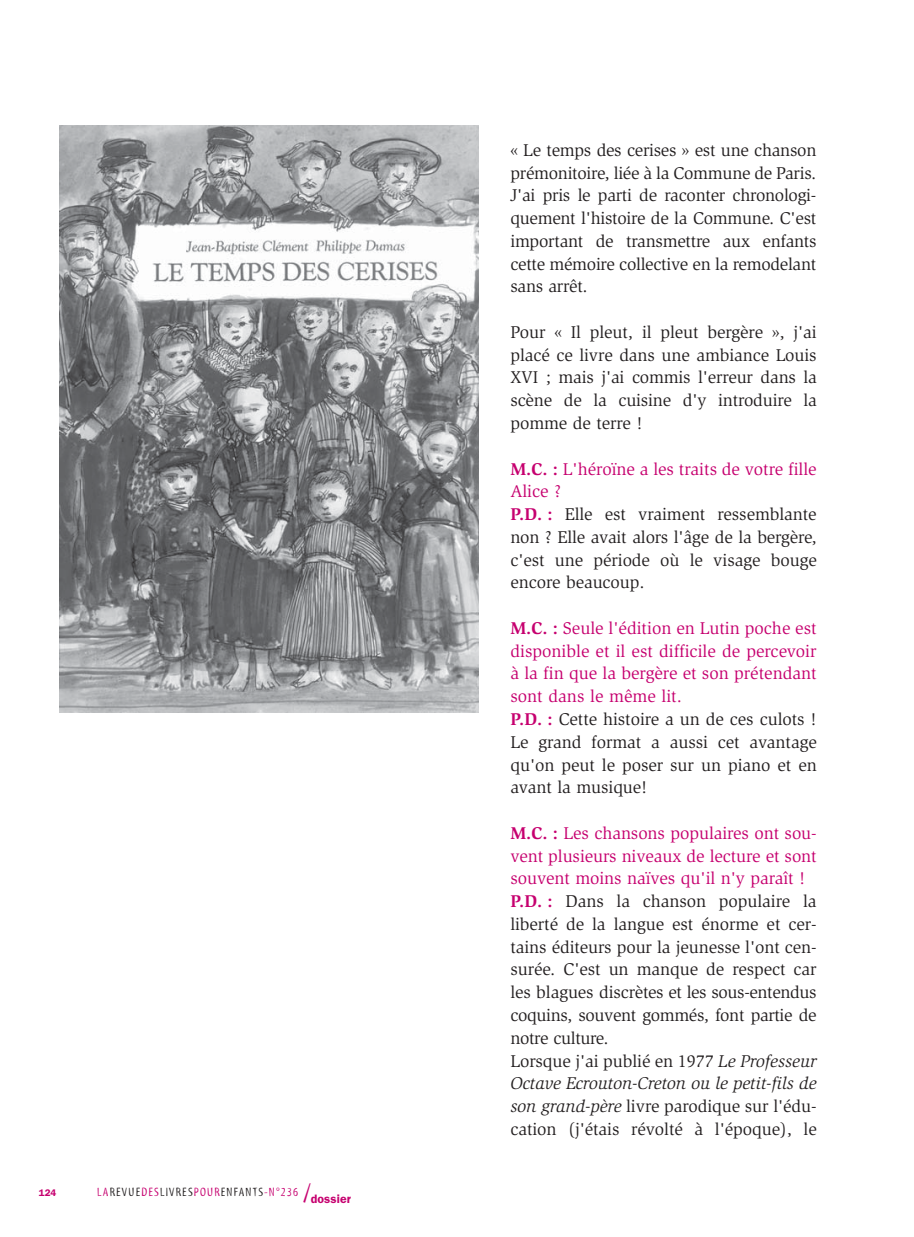
<style>
.page{position:relative;width:914px;height:1237px;background:#fff}
.page>*{position:absolute;margin:0;border:0;box-sizing:border-box;transform-origin:0 0}
.t1{font:17.5px/22.8px "Slimbach";letter-spacing:-.005em;color:#231f20;text-align:justify}
.t2{font:17.5px/22.8px "Slimbach";color:#c6006f}
.t3{font:12.25px "Myriad Tilt";letter-spacing:.1em;color:#231f20}
.t4{font:600 9.62px "Franklin Gothic";color:#c6006f}
.s1{color:#c6006f}
.s2{font-size:26.25px;color:#c6006f}
.s3{font-family:"Franklin Gothic";font-weight:600;color:#c6006f}
.s4{font-weight:700;color:#c6006f}
.s5{font-weight:700}
.s6{color:#231f20}
.s7{font-style:italic}
</style>
<div class="page">
<img style="left:59px;top:126px;width:419px;height:586px">
<p class="t4" style="left:39px;top:1188px;width:19px">124</p>
<p class="t3" style="left:97px;top:1186px;width:255px"><span class="s1">LA</span>REVUE<span class="s1">DES</span>LIVRES<span class="s1">POUR</span>ENFANTS<span class="s1">-N°236</span> <span class="s2">/</span><span class="s3">dossier</span></p>
<p class="t1" style="left:510px;top:140px;width:308px">« Le temps des cerises » est une chanson prémonitoire, liée à la Commune de Paris.<br>J'ai pris le parti de raconter chronologi&shy;quement l'histoire de la Commune. C'est important de transmettre aux enfants cette mémoire collective en la remodelant sans arrêt.</p>
<p class="t1" style="left:510px;top:322px;width:308px">Pour « Il pleut, il pleut bergère », j'ai placé ce livre dans une ambiance Louis XVI ; mais j'ai commis l'erreur dans la scène de la cuisine d'y introduire la pomme de terre !</p>
<p class="t1" style="left:510px;top:458px;width:308px;text-align:left"><span class="s4">M.C. :</span> <span class="s1">L'héroïne a les traits de votre fille<br>Alice ?<br></span><span class="s4">P.D. :</span> Elle est vraiment ressemblante non ? Elle avait alors l'âge de la bergère, c'est une période où le visage bouge encore beaucoup.</p>
<p class="t2" style="left:510px;top:618px;width:308px"><span class="s5">M.C. :</span> Seule l'édition en Lutin poche est disponible et il est difficile de percevoir à la fin que la bergère et son prétendant sont dans le même lit.<br><span class="s5">P.D. :</span> <span class="s6">Cette histoire a un de ces culots !<br>Le grand format a aussi cet avantage qu'on peut le poser sur un piano et en avant la musique!</span></p>
<p class="t1" style="left:510px;top:822px;width:308px;text-align:left"><span class="s4">M.C. :</span> <span class="s1">Les chansons populaires ont sou&shy;vent plusieurs niveaux de lecture et sont souvent moins naïves qu'il n'y paraît !<br></span><span class="s4">P.D. :</span> Dans la chanson populaire la liberté de la langue est énorme et cer&shy;tains éditeurs pour la jeunesse l'ont cen&shy;surée. C'est un manque de respect car les blagues discrètes et les sous-entendus coquins, souvent gommés, font partie de notre culture.<br>Lorsque j'ai publié en 1977 <span class="s7">Le Professeur Octave Ecrouton-Creton ou le petit-fils de son grand-père</span> livre parodique sur l'édu&shy;cation (j'étais révolté à l'époque), le</p>
</div>
